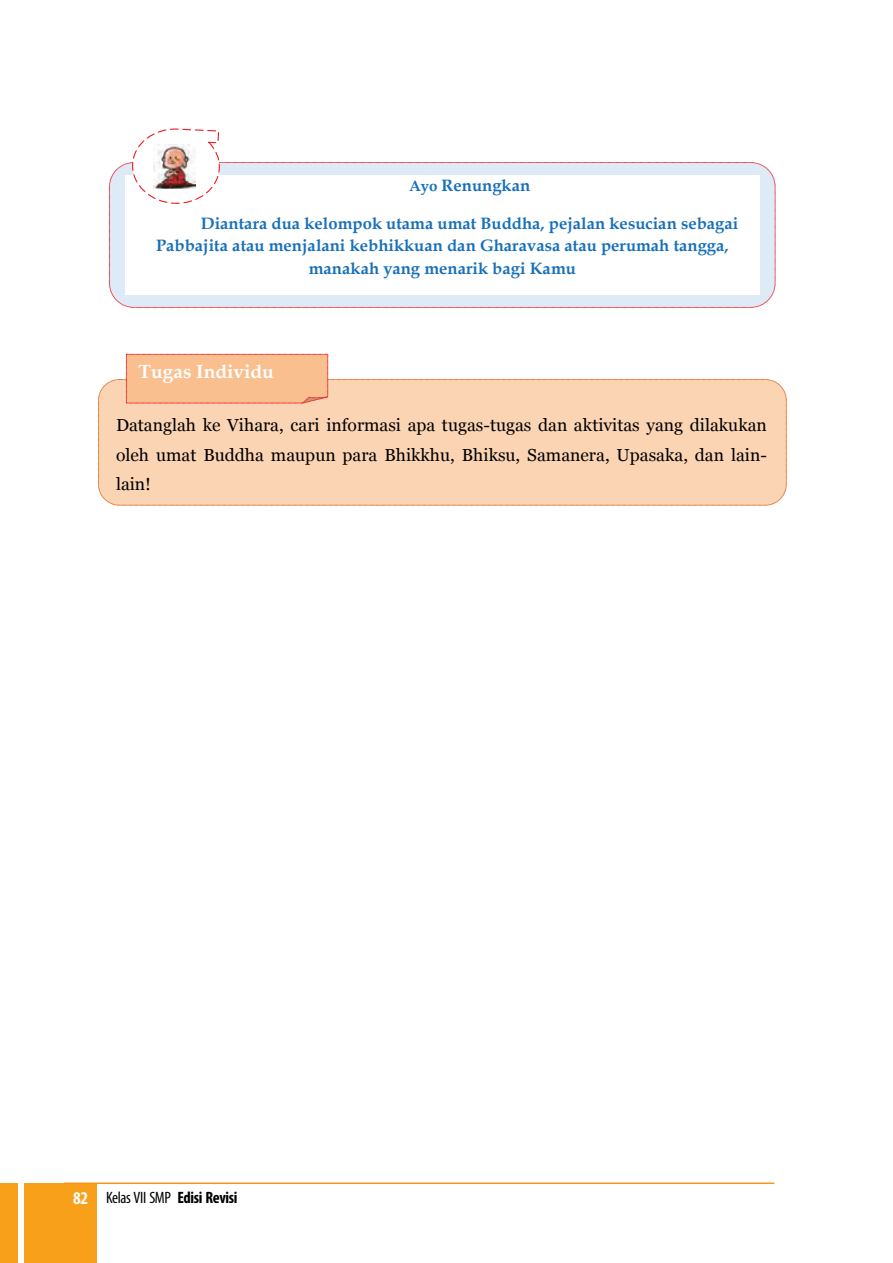
<style>
.page{position:relative;width:893px;height:1263px;background:#fff}
.page>*{position:absolute;margin:0;border:0;box-sizing:border-box;transform-origin:0 0}
.t1{font:700 19.05px "Book Antiqua";color:#fff}
.t2{font:17.4px/29.7px "Georgia";color:#000;text-align:justify}
.t3{font:700 16.5px "Book Antiqua";color:#1870b9}
.t4{font:condensed 16.5px "Myriad Pro";letter-spacing:-.025em;color:#000}
.s1{font-size:15px}
.s2{font-weight:700;font-size:18px;color:#fff}
.s3{font-weight:700}
</style>
<div class="page">
<div style="left:0;top:1183px;width:97px;height:80px;background:#f9a01b"></div>
<div style="left:18px;top:1183px;width:6px;height:80px;background:#fff"></div>
<hr style="left:64px;top:1182px;width:710px;height:2px;background:#f7941e">
<div style="left:98px;top:379px;width:688px;height:126px;background:#fbd4b4;border-radius:21px"></div>
<div style="left:98px;top:379px;width:689px;height:127px;border:1px dashed #e26d25;border-radius:21px"></div>
<svg style="left:125px;top:354px;width:204px;height:50px;background:#f9ba8c"></svg>
<div style="left:110px;top:163px;width:665px;height:144px;background:#deeaf6;border-radius:24px"></div>
<div style="left:109px;top:162px;width:666px;height:146px;border:1px dashed #ed1f24;border-radius:24px"></div>
<div style="left:125px;top:175px;width:634px;height:38px;background:#fff"></div>
<div style="left:125px;top:213px;width:634px;height:23px;background:#fff"></div>
<div style="left:125px;top:236px;width:634px;height:23px;background:#fff"></div>
<div style="left:125px;top:259px;width:634px;height:36px;background:#fff"></div>
<svg style="left:132px;top:128px;width:88px;height:76px"></svg>
<img style="left:153px;top:144px;width:43px;height:44px">
<p class="t3" style="left:409px;top:174px;width:123px"><span class="s1">Ayo</span> Renungkan</p>
<p class="t3" style="left:201px;top:212px;width:539px">Diantara dua kelompok utama umat Buddha, pejalan kesucian sebagai</p>
<p class="t3" style="left:156px;top:235px;width:574px">Pabbajita atau menjalani kebhikkuan dan Gharavasa atau perumah tangga,</p>
<p class="t3" style="left:309px;top:257px;width:269px">manakah yang menarik bagi Kamu</p>
<p class="t1" style="left:138px;top:359px;width:137px">Tugas Individu</p>
<p class="t2" style="left:116px;top:410px;width:652px">Datanglah ke Vihara, cari informasi apa tugas-tugas dan aktivitas yang dilakukan oleh umat Buddha maupun para Bhikkhu, Bhiksu, Samanera, Upasaka, dan lain&shy;lain!</p>
<p class="t4" style="left:73px;top:1188px;width:166px"><span class="s2">82</span> Kelas VII SMP <span class="s3">Edisi Revisi</span></p>
</div>
